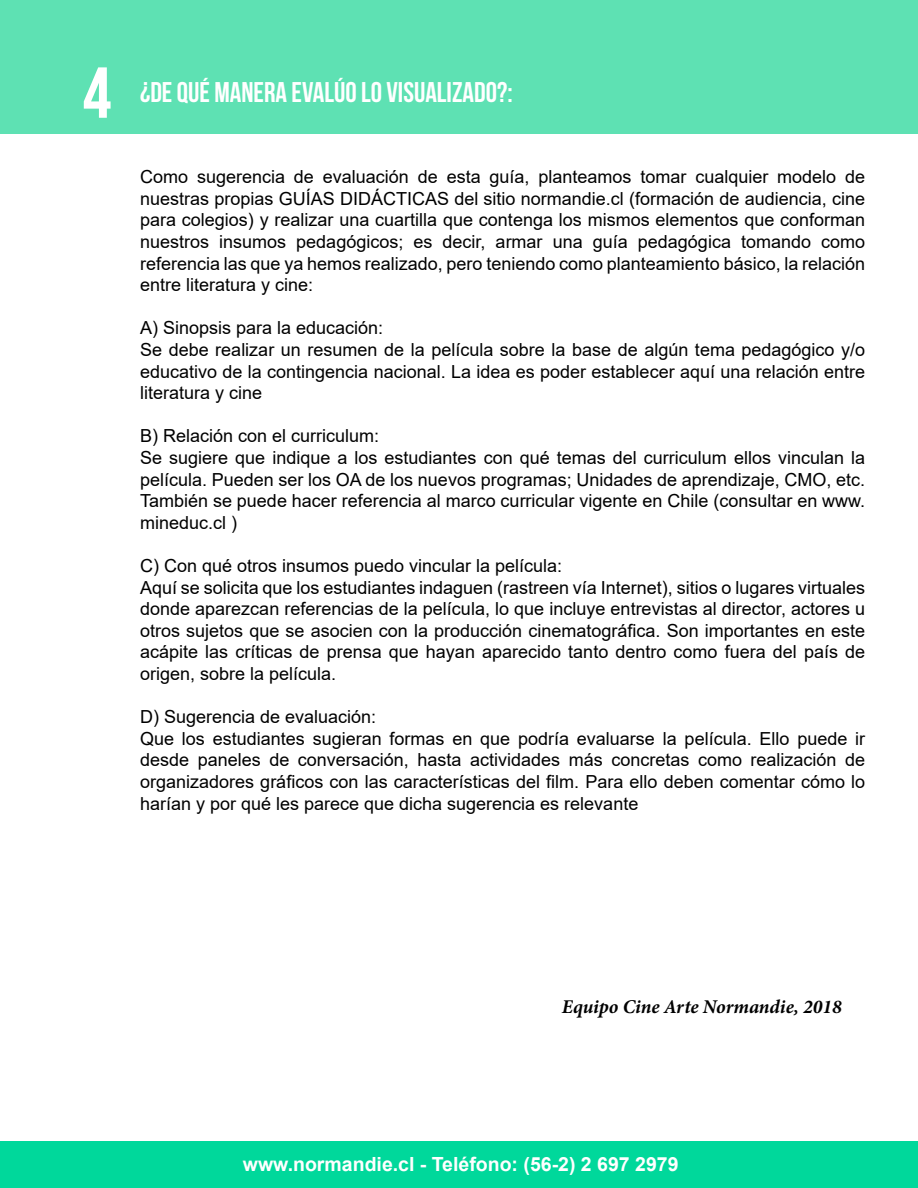
<style>
.page{position:relative;width:918px;height:1188px;background:#fff}
.page>*{position:absolute;margin:0;border:0;box-sizing:border-box;transform-origin:0 0}
.t1{font:72px "Bebas Neue";color:#fff}
.t2{font:28.5px "Bebas Neue";color:#fff}
.t3{font:700 19.5px "Arial";color:#fff}
.t4{font:italic 700 19.5px "Minion Pro";letter-spacing:-.005em;color:#000}
.t5{font:18px/21.6px "Arial";color:#000}
</style>
<div class="page">
<div style="left:0;top:1141px;width:918px;height:47px;background:#00d89b"></div>
<div style="left:0;top:0;width:918px;height:134px;background:#5ee1b3"></div>
<h1 class="t1" style="left:83px;top:53px;width:30px">4</h1>
<h2 class="t2" style="left:140px;top:76px;width:374px">¿DE QUÉ MANERA EVALÚO LO VISUALIZADO?:</h2>
<p class="t5" style="left:140px;top:166px;width:727px;text-align:justify">Como sugerencia de evaluación de esta guía, planteamos tomar cualquier modelo de nuestras propias GUÍAS DIDÁCTICAS del sitio normandie.cl (formación de audiencia, cine para colegios) y realizar una cuartilla que contenga los mismos elementos que conforman nuestros insumos pedagógicos; es decir, armar una guía pedagógica tomando como referencia las que ya hemos realizado, pero teniendo como planteamiento básico, la relación entre literatura y cine:</p>
<p class="t5" style="left:140px;top:317px;width:727px">A) Sinopsis para la educación:<br>Se debe realizar un resumen de la película sobre la base de algún tema pedagógico y/o educativo de la contingencia nacional. La idea es poder establecer aquí una relación entre literatura y cine</p>
<p class="t5" style="left:140px;top:425px;width:727px">B) Relación con el curriculum:<br>Se sugiere que indique a los estudiantes con qué temas del curriculum ellos vinculan la película. Pueden ser los OA de los nuevos programas; Unidades de aprendizaje, CMO, etc.<br>También se puede hacer referencia al marco curricular vigente en Chile (consultar en www. mineduc.cl )</p>
<p class="t5" style="left:140px;top:555px;width:727px">C) Con qué otros insumos puedo vincular la película:<br>Aquí se solicita que los estudiantes indaguen (rastreen vía Internet), sitios o lugares virtuales donde aparezcan referencias de la película, lo que incluye entrevistas al director, actores u otros sujetos que se asocien con la producción cinematográfica. Son importantes en este acápite las críticas de prensa que hayan aparecido tanto dentro como fuera del país de origen, sobre la película.</p>
<p class="t5" style="left:140px;top:706px;width:727px">D) Sugerencia de evaluación:<br>Que los estudiantes sugieran formas en que podría evaluarse la película. Ello puede ir desde paneles de conversación, hasta actividades más concretas como realización de organizadores gráficos con las características del film. Para ello deben comentar cómo lo harían y por qué les parece que dicha sugerencia es relevante</p>
<p class="t4" style="left:562px;top:993px;width:282px">Equipo Cine Arte Normandie, 2018</p>
<p class="t3" style="left:243px;top:1150px;width:437px">www.normandie.cl - Teléfono: (56-2) 2 697 2979</p>
</div>
